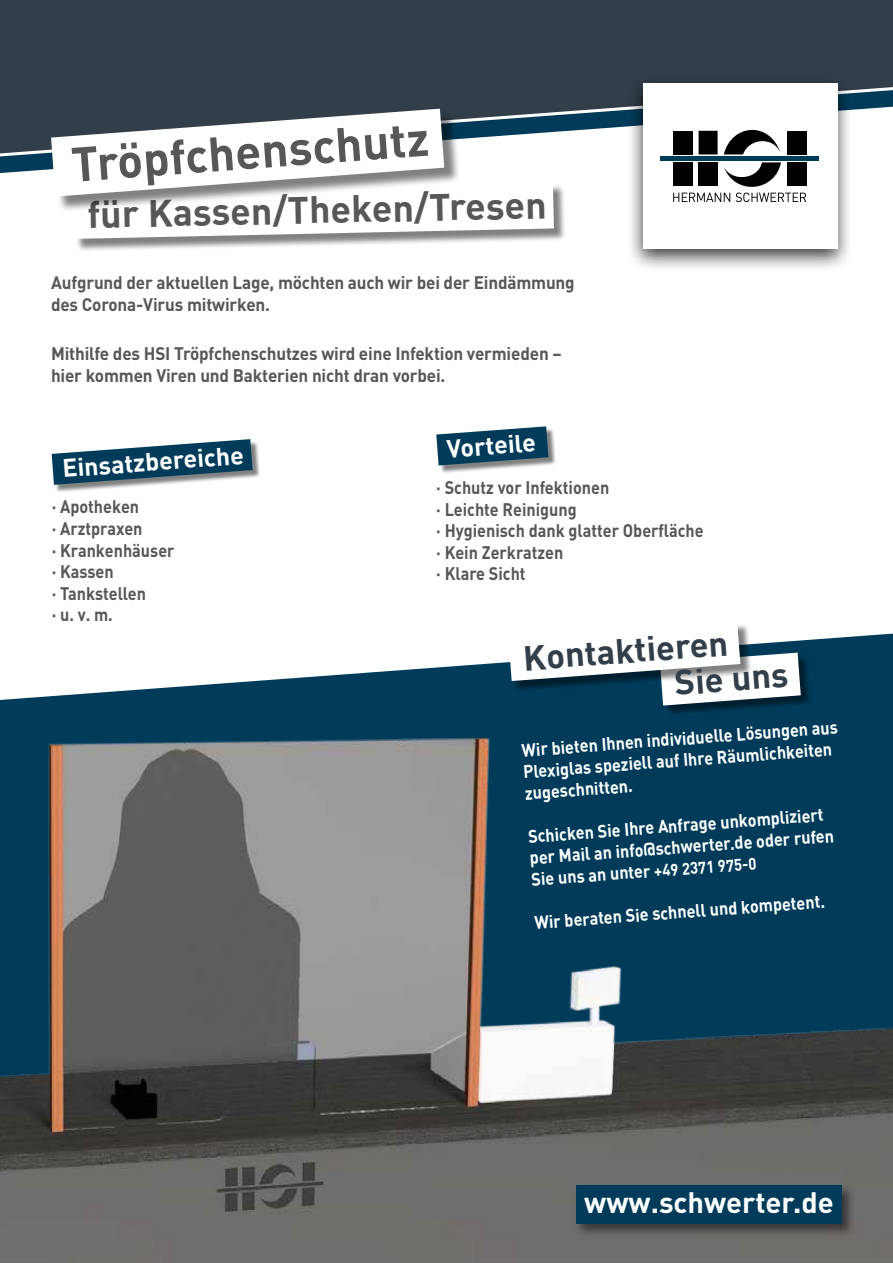
<style>
.page{position:relative;width:893px;height:1263px;background:#fff}
.page>*{position:absolute;margin:0;border:0;box-sizing:border-box;transform-origin:0 0}
.t1{font:700 47.7px "DIN Pro";color:#575756}
.t2{font:700 37.65px "DIN Pro";color:#575756}
.t3{font:700 34.5px "DIN Pro";color:#323e48}
.t4{font:700 29.25px "DIN Pro";color:#fff}
.t5{font:700 25.05px "DIN Pro";color:#fff}
.t6{font:700 18px/21.8px "DIN Pro";color:#fff;scale:.9 1}
.t7{font:700 18px/21.6px "DIN Pro";letter-spacing:-.01em;color:#575756;scale:.95 1}
.t8{font:700 18px/21.6px "DIN Pro";letter-spacing:-.01em;color:#575756;scale:.9 1}
.s1{font-size:16.65px}
</style>
<div class="page">
<svg style="left:0;top:634px;width:893px;height:72px"></svg>
<img style="left:0;top:706px;width:893px;height:557px">
<div style="left:0;top:0;width:893px;height:173px;background:#323e48"></div>
<svg style="left:0;top:77px;width:893px;height:87px"></svg>
<div style="left:626px;top:75px;width:228px;height:197px;background:#000;opacity:.75"></div>
<div style="left:642px;top:83px;width:195px;height:166px;background:#fff"></div>
<div style="left:661px;top:156px;width:158px;height:5px;background:#003c5a"></div>
<div style="left:787px;top:131px;width:19px;height:23px;background:#000"></div>
<div style="left:699px;top:131px;width:19px;height:23px;background:#000"></div>
<svg style="left:673px;top:162px;width:133px;height:40px"></svg>
<div style="left:787px;top:162px;width:19px;height:24px;background:#000"></div>
<div style="left:699px;top:162px;width:19px;height:24px;background:#000"></div>
<svg style="left:724px;top:130px;width:56px;height:24px"></svg>
<div style="left:673px;top:131px;width:19px;height:23px;background:#000"></div>
<div style="left:673px;top:162px;width:19px;height:24px;background:#000"></div>
<div style="left:74px;top:184px;width:493px;height:68px;background:#000;opacity:.5"></div>
<svg style="left:51px;top:109px;width:503px;height:130px"></svg>
<div style="left:574px;top:1183px;width:282px;height:55px;background:#000;opacity:.5"></div>
<div style="left:576px;top:1185px;width:266px;height:39px;background:#003c5a"></div>
<div style="left:53px;top:441px;width:208px;height:52px;background:#000;opacity:.5"></div>
<svg style="left:52px;top:439px;width:201px;height:46px"></svg>
<div style="left:438px;top:428px;width:119px;height:46px;background:#000;opacity:.5"></div>
<svg style="left:436px;top:426px;width:112px;height:39px;background:#2d5b73"></svg>
<div style="left:662px;top:654px;width:150px;height:63px;background:#000;opacity:.5"></div>
<svg style="left:508px;top:625px;width:293px;height:80px"></svg>
<h1 class="t1" style="left:69px;top:132px;width:360px;rotate:-4deg">Tröpfchenschutz</h1>
<h2 class="t2" style="left:87px;top:188px;width:461px;rotate:-1deg">für Kassen/Theken/Tresen</h2>
<p class="t7" style="left:51px;top:271px;width:553px">Aufgrund der aktuellen Lage, möchten auch wir bei der Eindämmung des Corona-Virus mitwirken.</p>
<p class="t7" style="left:51px;top:342px;width:539px">Mithilfe des HSI Tröpfchenschutzes wird eine Infektion vermieden – hier kommen Viren und Bakterien nicht dran vorbei.</p>
<h3 class="t5" style="left:61px;top:451px;width:183px;rotate:-4deg">Einsatzbereiche</h3>
<p class="t8" style="left:52px;top:495px;width:138px">· Apotheken<br>· Arztpraxen<br>· Krankenhäuser · Kassen<br>· Tankstellen<br>· u. v. m.</p>
<h3 class="t5" style="left:446px;top:432px;width:91px;rotate:-4deg">Vorteile</h3>
<p class="t8" style="left:436px;top:476px;width:298px">· Schutz vor Infektionen<br>· Leichte Reinigung<br>· Hygienisch dank glatter Oberfläche · Kein Zerkratzen<br>· Klare Sicht</p>
<h3 class="t3" style="left:522px;top:634px;width:207px;rotate:-4deg">Kontaktieren</h3>
<h3 class="t3" style="left:673px;top:659px;width:115px;rotate:-4deg">Sie uns</h3>
<p class="t6" style="left:521px;top:738px;width:353px;rotate:-4deg">Wir bieten Ihnen individuelle Lösungen aus<br>Plexiglas speziell auf Ihre Räumlichkeiten zugeschnitten.</p>
<p class="t6" style="left:527px;top:824px;width:340px;rotate:-4deg">Schicken Sie Ihre Anfrage unkompliziert per Mail an info@schwerter.de oder rufen<br>Sie uns an unter <span class="s1">+49 2371 975-0</span></p>
<p class="t6" style="left:534px;top:910px;width:325px;rotate:-4deg">Wir beraten Sie schnell und kompetent.</p>
<h3 class="t4" style="left:584px;top:1182px;width:251px">www.schwerter.de</h3>
</div>
